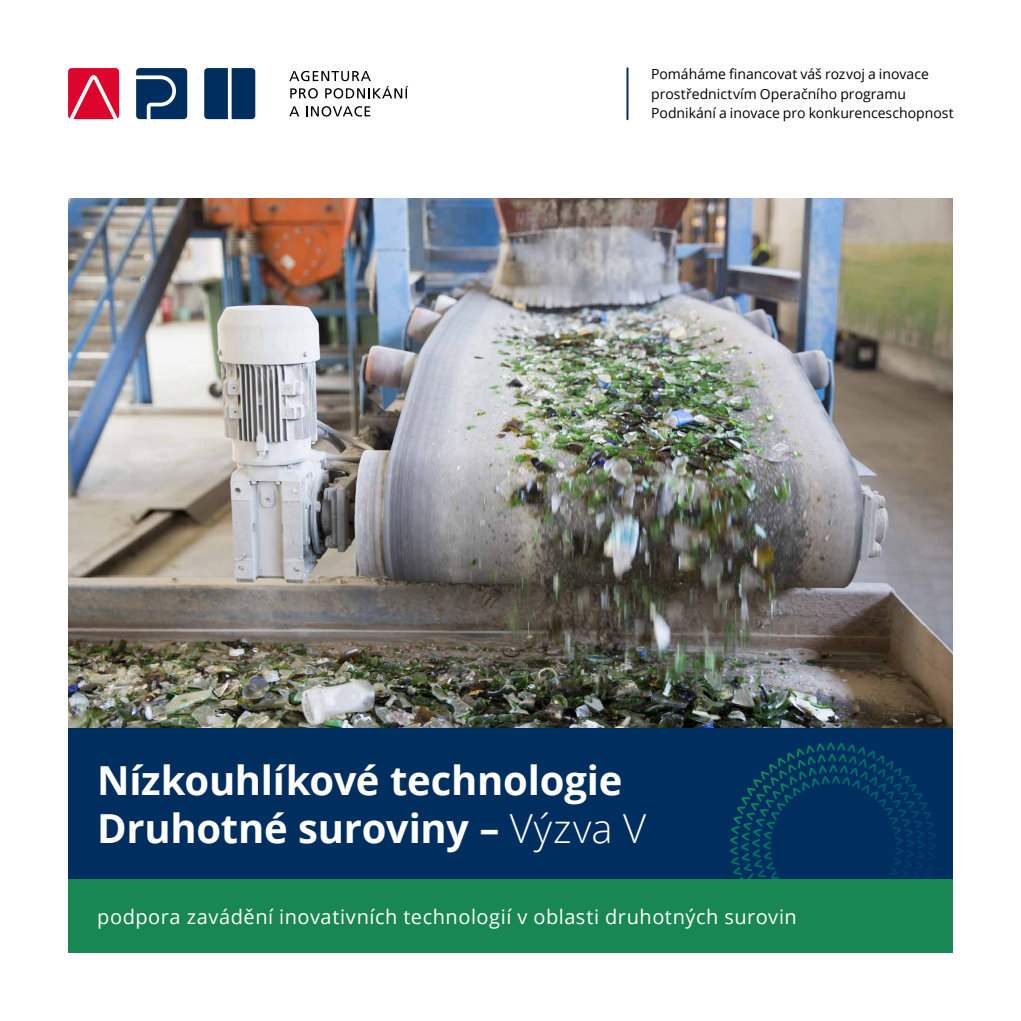
<style>
.page{position:relative;width:1021px;height:1021px;background:#fff}
.page>*{position:absolute;margin:0;border:0;box-sizing:border-box;transform-origin:0 0}
.t1{font:700 40px/48px "Open Sans";letter-spacing:-.005em;color:#fff}
.t2{font:20px "Open Sans";letter-spacing:.025em;color:#fff}
.t3{font:14px/19.6px "Open Sans";color:#000}
.s1{font-weight:300}
</style>
<div class="page">
<img style="left:68px;top:198px;width:884px;height:530px">
<div style="left:68px;top:728px;width:884px;height:151px;background:#002e5f"></div>
<hr style="left:626px;top:68px;width:2px;height:51px;background:#002e5f">
<svg style="left:730px;top:742px;width:206px;height:137px"></svg>
<div style="left:68px;top:879px;width:884px;height:73px;background:#188753"></div>
<svg style="left:136px;top:68px;width:51px;height:51px;background:#234b75"></svg>
<svg style="left:204px;top:68px;width:51px;height:51px;background:#153f6c"></svg>
<svg style="left:68px;top:68px;width:51px;height:51px;background:#e12849"></svg>
<svg style="left:289px;top:71px;width:119px;height:28px"></svg>
<svg style="left:289px;top:106px;width:10px;height:10px"></svg>
<svg style="left:306px;top:106px;width:64px;height:11px"></svg>
<p class="t3" style="left:651px;top:64px;width:304px">Pomáháme financovat váš rozvoj a inovace prostřednictvím Operačního programu<br>Podnikání a inovace pro konkurenceschopnost</p>
<h1 class="t1" style="left:97px;top:755px;width:550px">Nízkouhlíkové technologie<br>Druhotné suroviny – <span class="s1">Výzva V</span></h1>
<h2 class="t2" style="left:97px;top:902px;width:701px">podpora zavádění inovativních technologií v oblasti druhotných surovin</h2>
</div>
